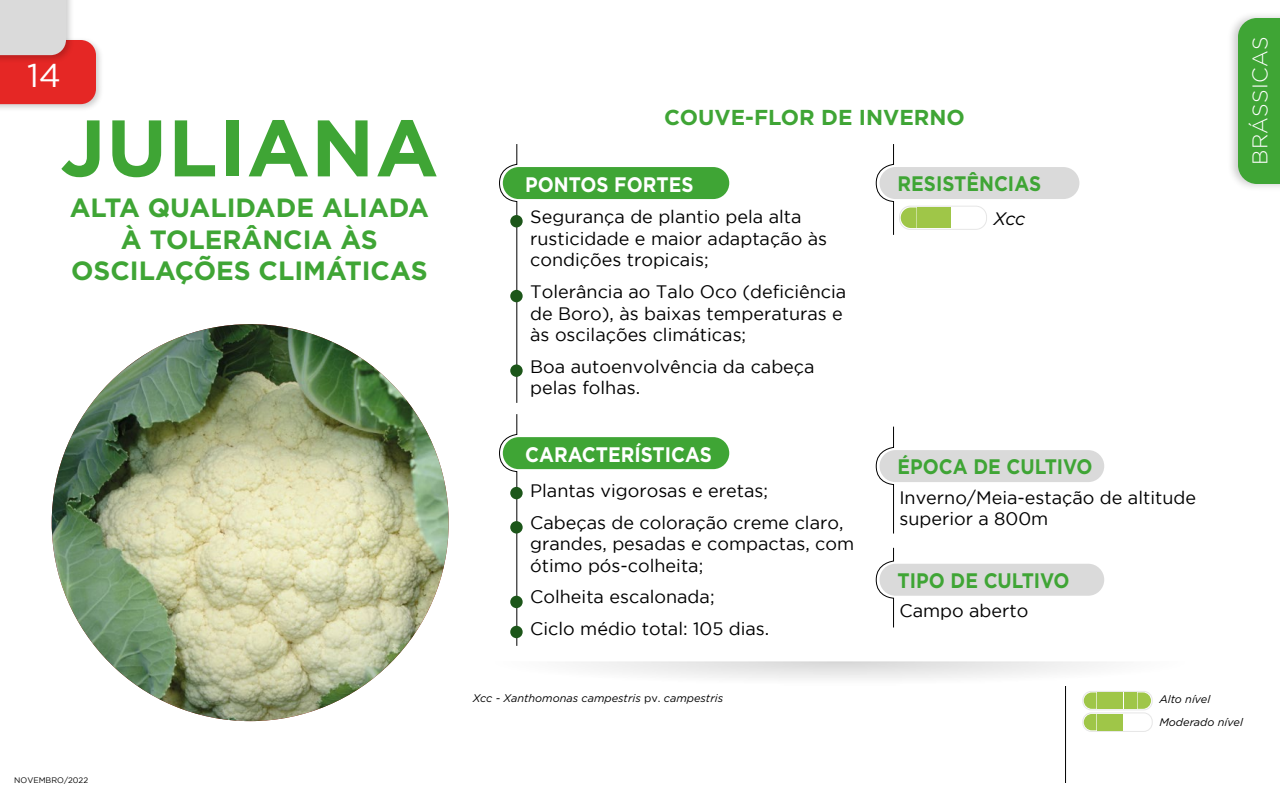
<style>
.page{position:relative;width:1280px;height:800px;background:#fff}
.page>*{position:absolute;margin:0;border:0;box-sizing:border-box;transform-origin:0 0}
.t1{font:700 80px "Gotham";letter-spacing:.015em;color:#3fa535}
.t2{font:33px "Gotham";color:#fff}
.t3{font:700 26.4px/31.7px "Gotham";color:#3fa535;text-align:center}
.t4{font:700 21.6px "Gotham";color:#3fa535}
.t5{font:300 21.1px "Gotham";letter-spacing:.015em;color:#fff}
.t6{font:700 21px "Gotham";color:#3fa535;scale:.9 1}
.t7{font:700 21px "Gotham";color:#fff;scale:.9 1}
.t8{font:18px/21.6px "Gotham";color:#000}
.t9{font:italic 18px "Gotham";color:#000}
.t10{font:italic 11px/23.2px "Gotham";color:#000}
.t11{font:8px "Gotham";color:#000}
.s1{font-style:normal}
</style>
<div class="page">
<div style="left:0;top:36px;width:105px;height:77px;background:#000;opacity:.2"></div>
<svg style="left:0;top:0;width:96px;height:104px;background:#e28281"></svg>
<div style="left:880px;top:167px;width:199px;height:32px;background:#dadada;border-radius:16px"></div>
<svg style="left:876px;top:144px;width:18px;height:91px"></svg>
<div style="left:503px;top:437px;width:226px;height:32px;background:#3fa535;border-radius:16px"></div>
<svg style="left:499px;top:414px;width:18px;height:232px"></svg>
<div style="left:503px;top:167px;width:226px;height:32px;background:#3fa535;border-radius:16px"></div>
<svg style="left:499px;top:144px;width:18px;height:259px"></svg>
<div style="left:510px;top:215px;width:13px;height:12px;background:#1c5619;border-radius:50%"></div>
<div style="left:510px;top:487px;width:13px;height:12px;background:#1c5619;border-radius:50%"></div>
<div style="left:510px;top:521px;width:13px;height:13px;background:#1c5619;border-radius:50%"></div>
<div style="left:1082px;top:691px;width:71px;height:19px;border:1px solid #e6e6e6;border-radius:9px"></div>
<div style="left:1097px;top:692px;width:13px;height:17px;background:#9fc648"></div>
<div style="left:1110px;top:692px;width:13px;height:17px;background:#9fc648"></div>
<svg style="left:1138px;top:692px;width:13px;height:17px"></svg>
<div style="left:1124px;top:692px;width:13px;height:17px;background:#9fc648"></div>
<div style="left:1082px;top:713px;width:71px;height:19px;border:1px solid #e6e6e6;border-radius:9px"></div>
<div style="left:1097px;top:714px;width:13px;height:16px;background:#9fc648"></div>
<svg style="left:1084px;top:692px;width:12px;height:38px"></svg>
<div style="left:1110px;top:714px;width:13px;height:16px;background:#9fc648"></div>
<hr style="left:1065px;top:686px;width:1px;height:97px;background:#000">
<div style="left:510px;top:596px;width:13px;height:12px;background:#1c5619;border-radius:50%"></div>
<div style="left:510px;top:290px;width:13px;height:12px;background:#1c5619;border-radius:50%"></div>
<div style="left:510px;top:364px;width:13px;height:13px;background:#1c5619;border-radius:50%"></div>
<div style="left:880px;top:564px;width:224px;height:32px;background:#dadada;border-radius:16px"></div>
<svg style="left:876px;top:547px;width:18px;height:81px"></svg>
<div style="left:880px;top:450px;width:224px;height:32px;background:#dadada;border-radius:16px"></div>
<svg style="left:876px;top:426px;width:18px;height:108px"></svg>
<div style="left:899px;top:206px;width:88px;height:24px;border:1px solid #e6e6e6;border-radius:11px"></div>
<div style="left:917px;top:207px;width:16px;height:21px;background:#9fc648"></div>
<svg style="left:901px;top:208px;width:16px;height:20px"></svg>
<div style="left:934px;top:207px;width:16px;height:21px;background:#9fc648"></div>
<svg style="left:979px;top:208px;width:6px;height:20px"></svg>
<div style="left:951px;top:207px;width:16px;height:21px;background:#fff"></div>
<div style="left:510px;top:626px;width:13px;height:12px;background:#1c5619;border-radius:50%"></div>
<img style="left:52px;top:324px;width:397px;height:397px;border-radius:198px">
<div style="left:1226px;top:10px;width:54px;height:182px;background:#000;opacity:.2"></div>
<div style="left:1238px;top:18px;width:42px;height:166px;background:#3fa535"></div>
<h2 class="t2" style="left:27px;top:61px;width:35px">14</h2>
<h1 class="t1" style="left:60px;top:102px;width:380px">JULIANA</h1>
<h3 class="t3" style="left:70px;top:192px;width:361px">ALTA QUALIDADE ALIADA<br>À TOLERÂNCIA ÀS<br>OSCILAÇÕES CLIMÁTICAS</h3>
<p class="t11" style="left:14px;top:777px;width:75px">NOVEMBRO/2022</p>
<p class="t4" style="left:664px;top:105px;width:302px">COUVE-FLOR DE INVERNO</p>
<p class="t7" style="left:525px;top:172px;width:188px">PONTOS FORTES</p>
<p class="t8" style="left:530px;top:207px;width:298px">Segurança de plantio pela alta rusticidade e maior adaptação às condições tropicais;</p>
<p class="t8" style="left:530px;top:281px;width:318px">Tolerância ao Talo Oco (deficiência de Boro), às baixas temperaturas e às oscilações climáticas;</p>
<p class="t8" style="left:530px;top:356px;width:286px">Boa autoenvolvência da cabeça pelas folhas.</p>
<p class="t7" style="left:525px;top:442px;width:209px">CARACTERÍSTICAS</p>
<p class="t8" style="left:530px;top:475px;width:315px;line-height:31.6px">Plantas vigorosas e eretas;<br>Cabeças de coloração creme claro,</p>
<p class="t8" style="left:530px;top:534px;width:326px">grandes, pesadas e compactas, com ótimo pós-colheita;</p>
<p class="t8" style="left:530px;top:582px;width:241px;line-height:31.6px">Colheita escalonada;<br>Ciclo médio total: 105 dias.</p>
<p class="t6" style="left:898px;top:172px;width:161px">RESISTÊNCIAS</p>
<p class="t9" style="left:993px;top:211px;width:33px">Xcc</p>
<p class="t6" style="left:898px;top:454px;width:218px">ÉPOCA DE CULTIVO</p>
<p class="t8" style="left:899px;top:487px;width:298px">Inverno/Meia-estação de altitude superior a 800m</p>
<p class="t6" style="left:898px;top:569px;width:193px">TIPO DE CULTIVO</p>
<p class="t8" style="left:899px;top:600px;width:131px">Campo aberto</p>
<p class="t5" style="left:1248px;top:165px;width:130px;rotate:-90deg">BRÁSSICAS</p>
<p class="t10" style="left:473px;top:687px;width:252px">Xcc - Xanthomonas campestris <span class="s1">pv.</span> campestris</p>
<p class="t10" style="left:1159px;top:688px;width:85px">Alto nível<br>Moderado nível</p>
</div>
